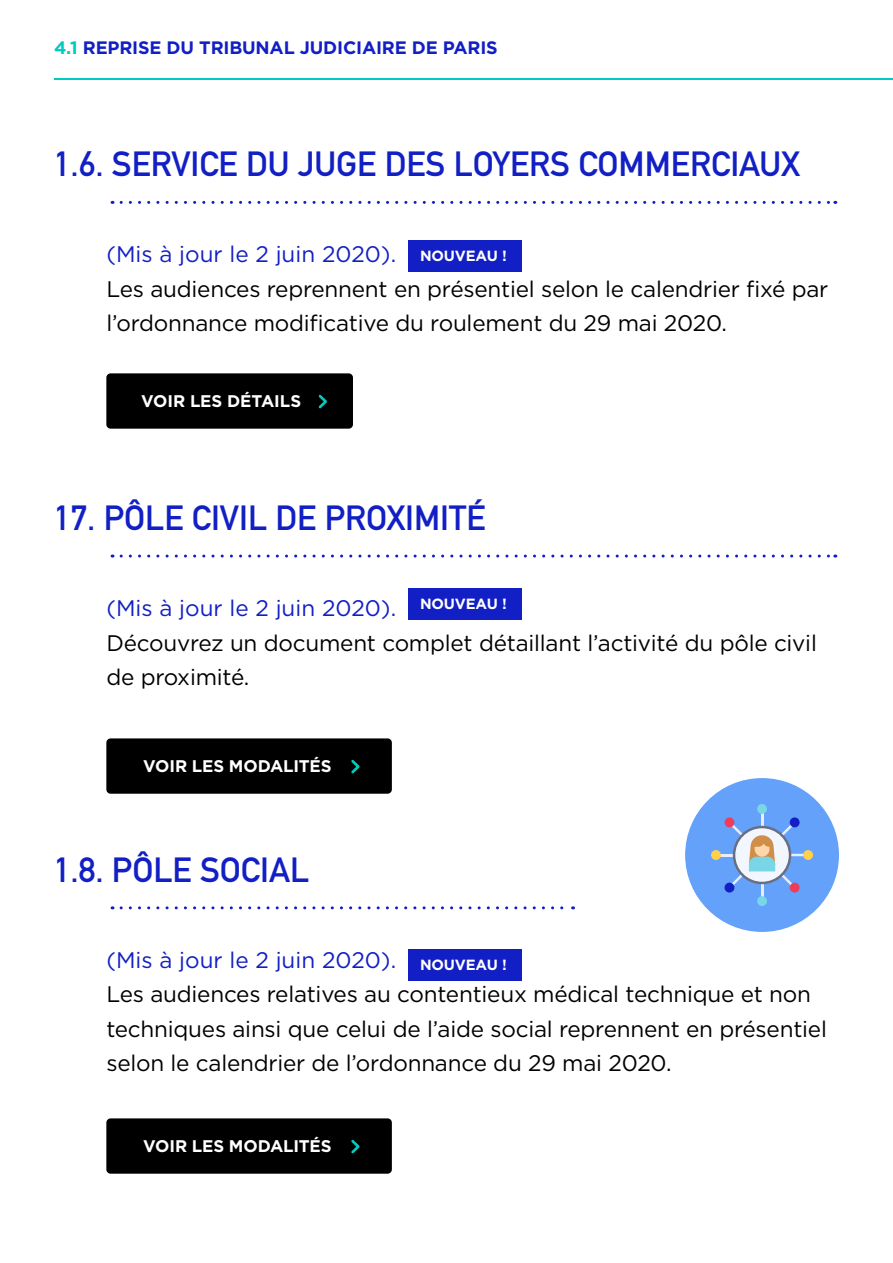
<style>
.page{position:relative;width:893px;height:1263px;background:#fff}
.page>*{position:absolute;margin:0;border:0;box-sizing:border-box;transform-origin:0 0}
.t1{font:700 34.5px "DIN Alternate";color:#121fc4}
.t2{font:22.5px/34.5px "Gotham";letter-spacing:-.01em;color:#000}
.t3{font:22.5px "Gotham";color:#121fc4}
.t4{font:700 18px "Gotham";letter-spacing:-.01em;color:#121fc4}
.t5{font:700 16.8px "Gotham";letter-spacing:-.005em;color:#fff}
.t6{font:700 14.7px "Gotham";letter-spacing:-.01em;color:#fff}
.s1{color:#00cbbf}
</style>
<div class="page">
<svg style="left:121px;top:201px;width:715px;height:3px"></svg>
<svg style="left:121px;top:906px;width:453px;height:3px"></svg>
<svg style="left:121px;top:554px;width:715px;height:3px"></svg>
<div style="left:106px;top:373px;width:247px;height:56px;background:#000;border-radius:4px"></div>
<svg style="left:318px;top:394px;width:9px;height:15px"></svg>
<div style="left:106px;top:738px;width:286px;height:56px;background:#000;border-radius:4px"></div>
<svg style="left:351px;top:759px;width:9px;height:15px"></svg>
<div style="left:106px;top:1118px;width:286px;height:56px;background:#000;border-radius:4px"></div>
<svg style="left:351px;top:1139px;width:9px;height:15px"></svg>
<hr style="left:54px;top:78px;width:839px;height:2px;background:#00cbbf">
<div style="left:685px;top:778px;width:154px;height:154px;background:#63a1fa;border-radius:50%"></div>
<hr style="left:761px;top:882px;width:2px;height:21px;background:#e8edfa">
<hr style="left:761px;top:807px;width:2px;height:21px;background:#e8edfa">
<hr style="left:714px;top:854px;width:21px;height:2px;background:#e8edfa">
<div style="left:757px;top:896px;width:10px;height:10px;background:#78d6e6;border-radius:50%"></div>
<div style="left:757px;top:804px;width:10px;height:10px;background:#78d6e6;border-radius:50%"></div>
<div style="left:803px;top:850px;width:10px;height:10px;background:#ffd14a;border-radius:50%"></div>
<div style="left:711px;top:850px;width:10px;height:10px;background:#ffd14a;border-radius:50%"></div>
<div style="left:790px;top:883px;width:10px;height:9px;background:#f03b59;border-radius:50%"></div>
<svg style="left:724px;top:817px;width:10px;height:10px"></svg>
<svg style="left:790px;top:817px;width:10px;height:10px"></svg>
<div style="left:724px;top:883px;width:10px;height:9px;background:#121fc4;border-radius:50%"></div>
<svg style="left:727px;top:820px;width:83px;height:70px"></svg>
<div style="left:408px;top:240px;width:114px;height:32px;background:#121fc4"></div>
<div style="left:408px;top:588px;width:114px;height:32px;background:#121fc4"></div>
<div style="left:408px;top:949px;width:114px;height:32px;background:#121fc4"></div>
<p class="t4" style="left:54px;top:35px;width:445px"><span class="s1">4.1</span> REPRISE DU TRIBUNAL JUDICIAIRE DE PARIS</p>
<h1 class="t1" style="left:54px;top:138px;width:747px">1.6. SERVICE DU JUGE DES LOYERS COMMERCIAUX</h1>
<p class="t3" style="left:106px;top:240px;width:291px">(Mis à jour le 2 juin 2020).</p>
<p class="t2" style="left:106px;top:271px;width:723px">Les audiences reprennent en présentiel selon le calendrier fixé par l’ordonnance modificative du roulement du 29 mai 2020.</p>
<p class="t6" style="left:420px;top:246px;width:88px">NOUVEAU !</p>
<p class="t5" style="left:141px;top:390px;width:161px">VOIR LES DÉTAILS</p>
<h1 class="t1" style="left:54px;top:491px;width:433px">17. PÔLE CIVIL DE PROXIMITÉ</h1>
<p class="t6" style="left:420px;top:594px;width:88px">NOUVEAU !</p>
<p class="t3" style="left:106px;top:594px;width:291px">(Mis à jour le 2 juin 2020).</p>
<p class="t2" style="left:106px;top:625px;width:712px">Découvrez un document complet détaillant l’activité du pôle civil de proximité.</p>
<p class="t5" style="left:143px;top:755px;width:190px">VOIR LES MODALITÉS</p>
<h1 class="t1" style="left:54px;top:843px;width:257px">1.8. PÔLE SOCIAL</h1>
<p class="t3" style="left:106px;top:945px;width:291px">(Mis à jour le 2 juin 2020).</p>
<p class="t2" style="left:106px;top:977px;width:722px">Les audiences relatives au contentieux médical technique et non techniques ainsi que celui de l’aide social reprennent en présentiel selon le calendrier de l’ordonnance du 29 mai 2020.</p>
<p class="t6" style="left:420px;top:955px;width:88px">NOUVEAU !</p>
<p class="t5" style="left:143px;top:1135px;width:190px">VOIR LES MODALITÉS</p>
</div>
